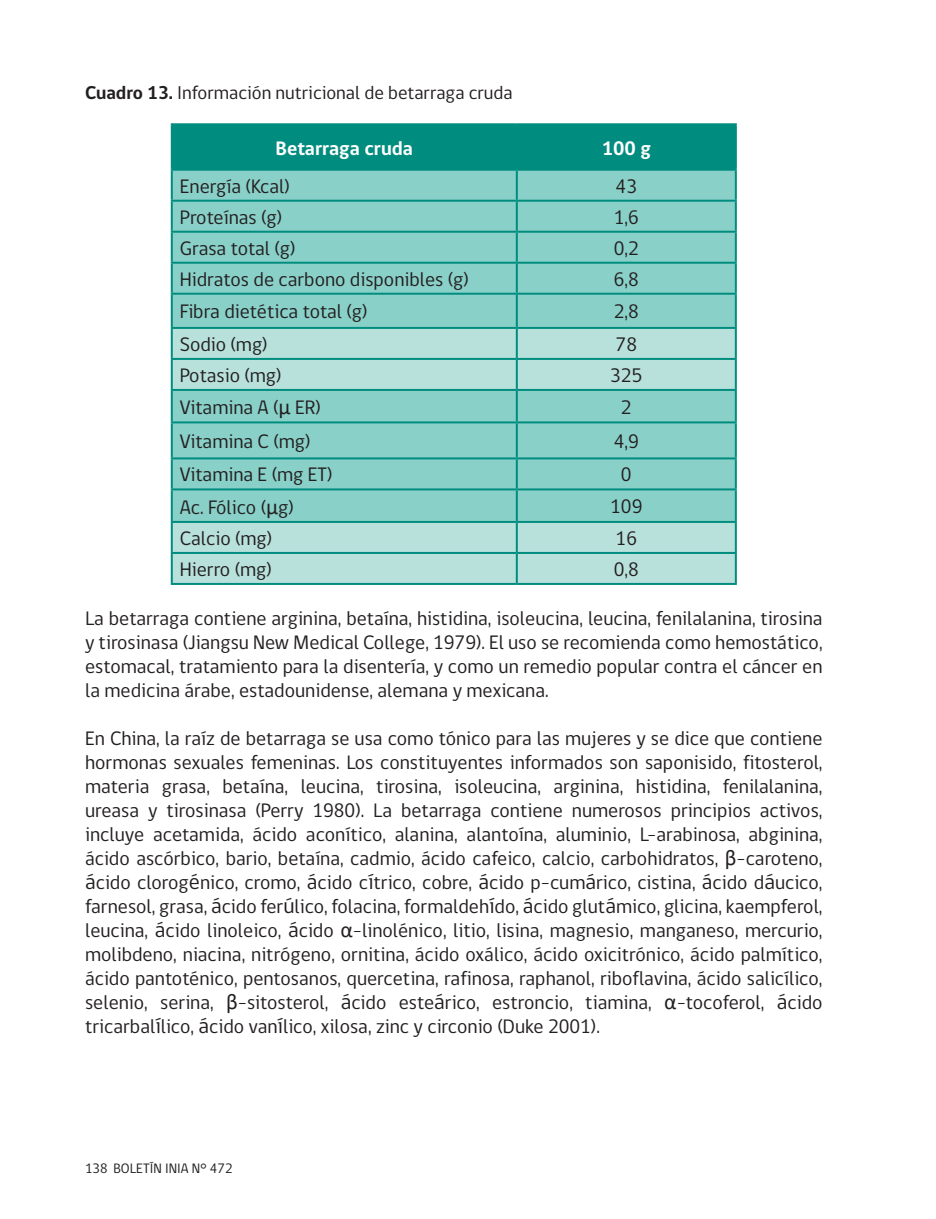
<style>
.page{position:relative;width:936px;height:1219px;background:#fff}
.page>*{position:absolute;margin:0;border:0;box-sizing:border-box;transform-origin:0 0}
.t1{font:20px/24px "gob CL";color:#231f20;text-align:justify}
.t2{font:700 20px "gob CL";color:#fff}
.t3{font:19px "gob CL";color:#231f20}
.t4{font:14px "gob CL";color:#231f20}
.s1{font-weight:700}
.s2{font-family:"Calibri";font-size:22px}
.s3{font-size:22px}
</style>
<div class="page">
<div style="left:173px;top:125px;width:561px;height:44px;background:#008c7f"></div>
<div style="left:173px;top:171px;width:561px;height:156px;background:#89d0c8"></div>
<svg style="left:173px;top:329px;width:561px;height:254px;background:#9ed7d1"></svg>
<hr style="left:171px;top:123px;width:346px;height:2px;background:#008c7f">
<hr style="left:171px;top:125px;width:2px;height:44px;background:#008c7f">
<hr style="left:517px;top:123px;width:219px;height:2px;background:#008c7f">
<hr style="left:516px;top:125px;width:2px;height:44px;background:#008c7f">
<hr style="left:734px;top:125px;width:2px;height:44px;background:#008c7f">
<hr style="left:171px;top:169px;width:346px;height:2px;background:#008c7f">
<hr style="left:171px;top:171px;width:2px;height:29px;background:#008c7f">
<hr style="left:517px;top:169px;width:219px;height:2px;background:#008c7f">
<hr style="left:516px;top:171px;width:2px;height:29px;background:#008c7f">
<hr style="left:734px;top:171px;width:2px;height:29px;background:#008c7f">
<hr style="left:171px;top:200px;width:346px;height:2px;background:#008c7f">
<hr style="left:171px;top:202px;width:2px;height:29px;background:#008c7f">
<hr style="left:517px;top:200px;width:219px;height:2px;background:#008c7f">
<hr style="left:516px;top:202px;width:2px;height:29px;background:#008c7f">
<hr style="left:734px;top:202px;width:2px;height:29px;background:#008c7f">
<hr style="left:171px;top:231px;width:346px;height:2px;background:#008c7f">
<hr style="left:171px;top:233px;width:2px;height:29px;background:#008c7f">
<hr style="left:517px;top:231px;width:219px;height:2px;background:#008c7f">
<hr style="left:516px;top:233px;width:2px;height:29px;background:#008c7f">
<hr style="left:734px;top:233px;width:2px;height:29px;background:#008c7f">
<hr style="left:171px;top:262px;width:346px;height:2px;background:#008c7f">
<hr style="left:171px;top:264px;width:2px;height:29px;background:#008c7f">
<hr style="left:517px;top:262px;width:219px;height:2px;background:#008c7f">
<hr style="left:516px;top:264px;width:2px;height:29px;background:#008c7f">
<hr style="left:734px;top:264px;width:2px;height:29px;background:#008c7f">
<hr style="left:171px;top:293px;width:346px;height:2px;background:#008c7f">
<hr style="left:171px;top:295px;width:2px;height:32px;background:#008c7f">
<hr style="left:517px;top:293px;width:219px;height:2px;background:#008c7f">
<hr style="left:516px;top:295px;width:2px;height:32px;background:#008c7f">
<hr style="left:734px;top:295px;width:2px;height:32px;background:#008c7f">
<hr style="left:171px;top:327px;width:346px;height:2px;background:#008c7f">
<hr style="left:171px;top:329px;width:2px;height:29px;background:#008c7f">
<hr style="left:517px;top:327px;width:219px;height:2px;background:#008c7f">
<hr style="left:516px;top:329px;width:2px;height:29px;background:#008c7f">
<hr style="left:734px;top:329px;width:2px;height:29px;background:#008c7f">
<hr style="left:171px;top:358px;width:346px;height:2px;background:#008c7f">
<hr style="left:171px;top:360px;width:2px;height:29px;background:#008c7f">
<hr style="left:517px;top:358px;width:219px;height:2px;background:#008c7f">
<hr style="left:516px;top:360px;width:2px;height:29px;background:#008c7f">
<hr style="left:734px;top:360px;width:2px;height:29px;background:#008c7f">
<hr style="left:171px;top:389px;width:346px;height:2px;background:#008c7f">
<hr style="left:171px;top:391px;width:2px;height:30px;background:#008c7f">
<hr style="left:517px;top:389px;width:219px;height:2px;background:#008c7f">
<hr style="left:516px;top:391px;width:2px;height:30px;background:#008c7f">
<hr style="left:734px;top:391px;width:2px;height:30px;background:#008c7f">
<hr style="left:171px;top:421px;width:346px;height:2px;background:#008c7f">
<hr style="left:171px;top:423px;width:2px;height:34px;background:#008c7f">
<hr style="left:517px;top:421px;width:219px;height:2px;background:#008c7f">
<hr style="left:516px;top:423px;width:2px;height:34px;background:#008c7f">
<hr style="left:734px;top:423px;width:2px;height:34px;background:#008c7f">
<hr style="left:171px;top:457px;width:346px;height:2px;background:#008c7f">
<hr style="left:171px;top:459px;width:2px;height:29px;background:#008c7f">
<hr style="left:517px;top:457px;width:219px;height:2px;background:#008c7f">
<hr style="left:516px;top:459px;width:2px;height:29px;background:#008c7f">
<hr style="left:734px;top:459px;width:2px;height:29px;background:#008c7f">
<hr style="left:171px;top:488px;width:346px;height:2px;background:#008c7f">
<hr style="left:171px;top:490px;width:2px;height:31px;background:#008c7f">
<hr style="left:517px;top:488px;width:219px;height:2px;background:#008c7f">
<hr style="left:516px;top:490px;width:2px;height:31px;background:#008c7f">
<hr style="left:734px;top:490px;width:2px;height:31px;background:#008c7f">
<hr style="left:171px;top:521px;width:346px;height:2px;background:#008c7f">
<hr style="left:171px;top:523px;width:2px;height:29px;background:#008c7f">
<hr style="left:517px;top:521px;width:219px;height:2px;background:#008c7f">
<hr style="left:516px;top:523px;width:2px;height:29px;background:#008c7f">
<hr style="left:734px;top:523px;width:2px;height:29px;background:#008c7f">
<hr style="left:171px;top:552px;width:346px;height:2px;background:#008c7f">
<hr style="left:171px;top:554px;width:2px;height:29px;background:#008c7f">
<hr style="left:517px;top:552px;width:219px;height:2px;background:#008c7f">
<hr style="left:516px;top:554px;width:2px;height:29px;background:#008c7f">
<hr style="left:734px;top:554px;width:2px;height:29px;background:#008c7f">
<hr style="left:171px;top:583px;width:346px;height:2px;background:#008c7f">
<hr style="left:517px;top:583px;width:219px;height:2px;background:#008c7f">
<p class="t3" style="left:85px;top:80px;width:429px"><span class="s1">Cuadro 13.</span> Información nutricional de betarraga cruda</p>
<p class="t2" style="left:275px;top:134px;width:139px">Betarraga cruda</p>
<p class="t2" style="left:601px;top:134px;width:51px">100 g</p>
<p class="t1" style="left:180px;top:175px;width:112px">Energía (Kcal)</p>
<p class="t1" style="left:615px;top:175px;width:23px">43</p>
<p class="t1" style="left:180px;top:206px;width:104px">Proteínas (g)</p>
<p class="t1" style="left:613px;top:206px;width:27px">1,6</p>
<p class="t1" style="left:180px;top:237px;width:117px">Grasa total (g)</p>
<p class="t1" style="left:613px;top:237px;width:27px">0,2</p>
<p class="t1" style="left:180px;top:268px;width:290px">Hidratos de carbono disponibles (g)</p>
<p class="t1" style="left:613px;top:268px;width:27px">6,8</p>
<p class="t1" style="left:180px;top:300px;width:189px">Fibra dietética total (g)</p>
<p class="t1" style="left:613px;top:300px;width:27px">2,8</p>
<p class="t1" style="left:180px;top:333px;width:89px">Sodio (mg)</p>
<p class="t1" style="left:615px;top:333px;width:23px">78</p>
<p class="t1" style="left:180px;top:364px;width:103px">Potasio (mg)</p>
<p class="t1" style="left:610px;top:364px;width:34px">325</p>
<p class="t1" style="left:180px;top:396px;width:142px">Vitamina A (<span class="s2">µ</span> ER)</p>
<p class="t1" style="left:621px;top:395px;width:12px">2</p>
<p class="t1" style="left:180px;top:430px;width:132px">Vitamina C (mg)</p>
<p class="t1" style="left:613px;top:430px;width:27px">4,9</p>
<p class="t1" style="left:180px;top:463px;width:154px">Vitamina E (mg ET)</p>
<p class="t1" style="left:621px;top:463px;width:12px">0</p>
<p class="t1" style="left:180px;top:496px;width:115px">Ac. Fólico (<span class="s2">µ</span>g)</p>
<p class="t1" style="left:610px;top:495px;width:34px">109</p>
<p class="t1" style="left:180px;top:527px;width:94px">Calcio (mg)</p>
<p class="t1" style="left:615px;top:527px;width:23px">16</p>
<p class="t1" style="left:180px;top:558px;width:94px">Hierro (mg)</p>
<p class="t1" style="left:613px;top:558px;width:27px">0,8</p>
<p class="t1" style="left:85px;top:607px;width:739px">La betarraga contiene arginina, betaína, histidina, isoleucina, leucina, fenilalanina, tirosina y tirosinasa (Jiangsu New Medical College, 1979). El uso se recomienda como hemostático, estomacal, tratamiento para la disentería, y como un remedio popular contra el cáncer en la medicina árabe, estadounidense, alemana y mexicana.</p>
<p class="t1" style="left:85px;top:727px;width:739px">En China, la raíz de betarraga se usa como tónico para las mujeres y se dice que contiene hormonas sexuales femeninas. Los constituyentes informados son saponisido, fitosterol, materia grasa, betaína, leucina, tirosina, isoleucina, arginina, histidina, fenilalanina, ureasa y tirosinasa (Perry 1980). La betarraga contiene numerosos principios activos, incluye acetamida, ácido aconítico, alanina, alantoína, aluminio, L-arabinosa, abginina, ácido ascórbico, bario, betaína, cadmio, ácido cafeico, calcio, carbohidratos, <span class="s2">β</span>-caroteno, <span class="s3">á</span>cido clorog<span class="s3">é</span>nico, cromo, <span class="s3">á</span>cido c<span class="s3">í</span>trico, cobre, <span class="s3">á</span>cido p-cum<span class="s3">á</span>rico, cistina, <span class="s3">á</span>cido d<span class="s3">á</span>ucico, farnesol, grasa, <span class="s3">á</span>cido fer<span class="s3">ú</span>lico, folacina, formaldeh<span class="s3">í</span>do, <span class="s3">á</span>cido glut<span class="s3">á</span>mico, glicina, kaempferol, leucina, <span class="s3">á</span>cido linoleico, <span class="s3">á</span>cido <span class="s2">α</span>-linolénico, litio, lisina, magnesio, manganeso, mercurio, molibdeno, niacina, nitrógeno, ornitina, ácido oxálico, ácido oxicitrónico, ácido palmítico, ácido pantoténico, pentosanos, quercetina, rafinosa, raphanol, riboflavina, ácido salicílico, selenio, serina, <span class="s2">β</span>-sitosterol, <span class="s3">á</span>cido este<span class="s3">á</span>rico, estroncio, tiamina, <span class="s2">α</span>-tocoferol, <span class="s3">á</span>cido tricarbal<span class="s3">í</span>lico, <span class="s3">á</span>cido van<span class="s3">í</span>lico, xilosa, zinc y circonio (Duke 2001).</p>
<p class="t4" style="left:85px;top:1158px;width:149px">138 BOLETÍN INIA N° 472</p>
</div>
